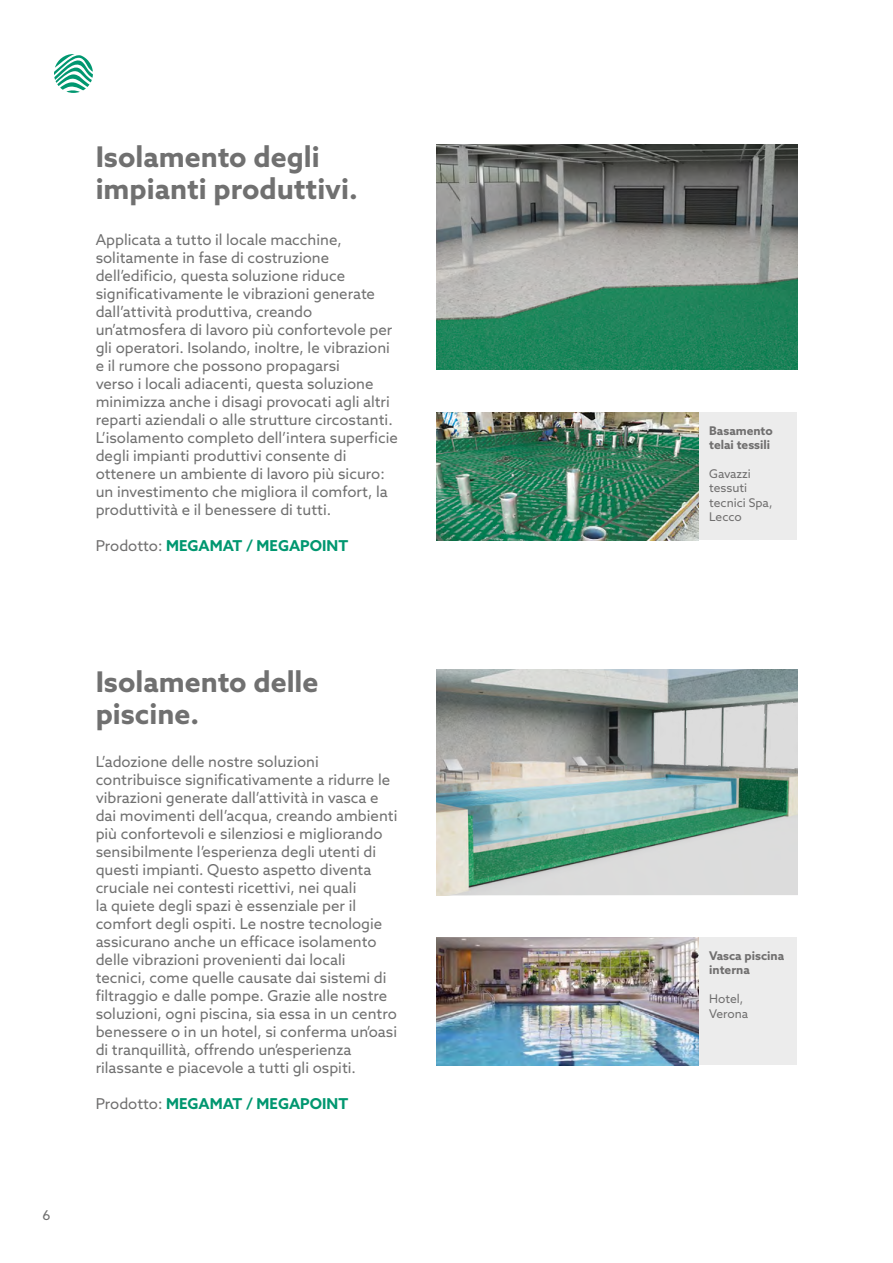
<style>
.page{position:relative;width:893px;height:1263px;background:#fff}
.page>*{position:absolute;margin:0;border:0;box-sizing:border-box;transform-origin:0 0}
.t1{font:700 28.5px/31.5px "Azo Sans";color:#707070}
.t2{font:15px/18px "Azo Sans";color:#707070}
.t3{font:700 15px "Azo Sans";color:#009770}
.t4{font:13.5px "Azo Sans";color:#707070}
.t5{font:12px/14.4px "Azo Sans";color:#706f6f}
.t6{font:700 12px/14.4px "Azo Sans";color:#706f6f}
.s1{font-weight:400;color:#706f6f}
</style>
<div class="page">
<svg style="left:54px;top:54px;width:39px;height:39px"></svg>
<div style="left:699px;top:938px;width:98px;height:127px;background:#ececec"></div>
<img style="left:437px;top:670px;width:360px;height:225px">
<img style="left:437px;top:938px;width:262px;height:127px">
<div style="left:699px;top:412px;width:98px;height:128px;background:#ececec"></div>
<img style="left:437px;top:145px;width:360px;height:225px">
<img style="left:437px;top:412px;width:262px;height:128px">
<h1 class="t1" style="left:96px;top:141px;width:264px">Isolamento degli impianti produttivi.</h1>
<p class="t2" style="left:96px;top:230px;width:304px">Applicata a tutto il locale macchine, solitamente in fase di costruzione dell’edificio, questa soluzione riduce significativamente le vibrazioni generate dall’attività produttiva, creando un’atmosfera di lavoro più confortevole per gli operatori. Isolando, inoltre, le vibrazioni e il rumore che possono propagarsi<br>verso i locali adiacenti, questa soluzione minimizza anche i disagi provocati agli altri reparti aziendali o alle strutture circostanti.<br>L’isolamento completo dell’intera superficie degli impianti produttivi consente di ottenere un ambiente di lavoro più sicuro: un investimento che migliora il comfort, la produttività e il benessere di tutti.</p>
<p class="t3" style="left:96px;top:536px;width:254px"><span class="s1">Prodotto:</span> MEGAMAT / MEGAPOINT</p>
<p class="t4" style="left:43px;top:1207px;width:10px">6</p>
<h1 class="t1" style="left:96px;top:666px;width:224px">Isolamento delle piscine.</h1>
<p class="t2" style="left:96px;top:753px;width:303px">L’adozione delle nostre soluzioni contribuisce significativamente a ridurre le vibrazioni generate dall’attività in vasca e dai movimenti dell’acqua, creando ambienti più confortevoli e silenziosi e migliorando sensibilmente l’esperienza degli utenti di questi impianti. Questo aspetto diventa cruciale nei contesti ricettivi, nei quali<br>la quiete degli spazi è essenziale per il comfort degli ospiti. Le nostre tecnologie assicurano anche un efficace isolamento delle vibrazioni provenienti dai locali tecnici, come quelle causate dai sistemi di filtraggio e dalle pompe. Grazie alle nostre soluzioni, ogni piscina, sia essa in un centro benessere o in un hotel, si conferma un’oasi di tranquillità, offrendo un’esperienza rilassante e piacevole a tutti gli ospiti.</p>
<p class="t3" style="left:96px;top:1094px;width:254px"><span class="s1">Prodotto:</span> MEGAMAT / MEGAPOINT</p>
<p class="t6" style="left:709px;top:423px;width:65px">Basamento telai tessili</p>
<p class="t5" style="left:709px;top:466px;width:65px">Gavazzi tessuti tecnici Spa,<br>Lecco</p>
<p class="t6" style="left:709px;top:948px;width:76px">Vasca piscina interna</p>
<p class="t5" style="left:709px;top:991px;width:40px">Hotel,<br>Verona</p>
</div>
